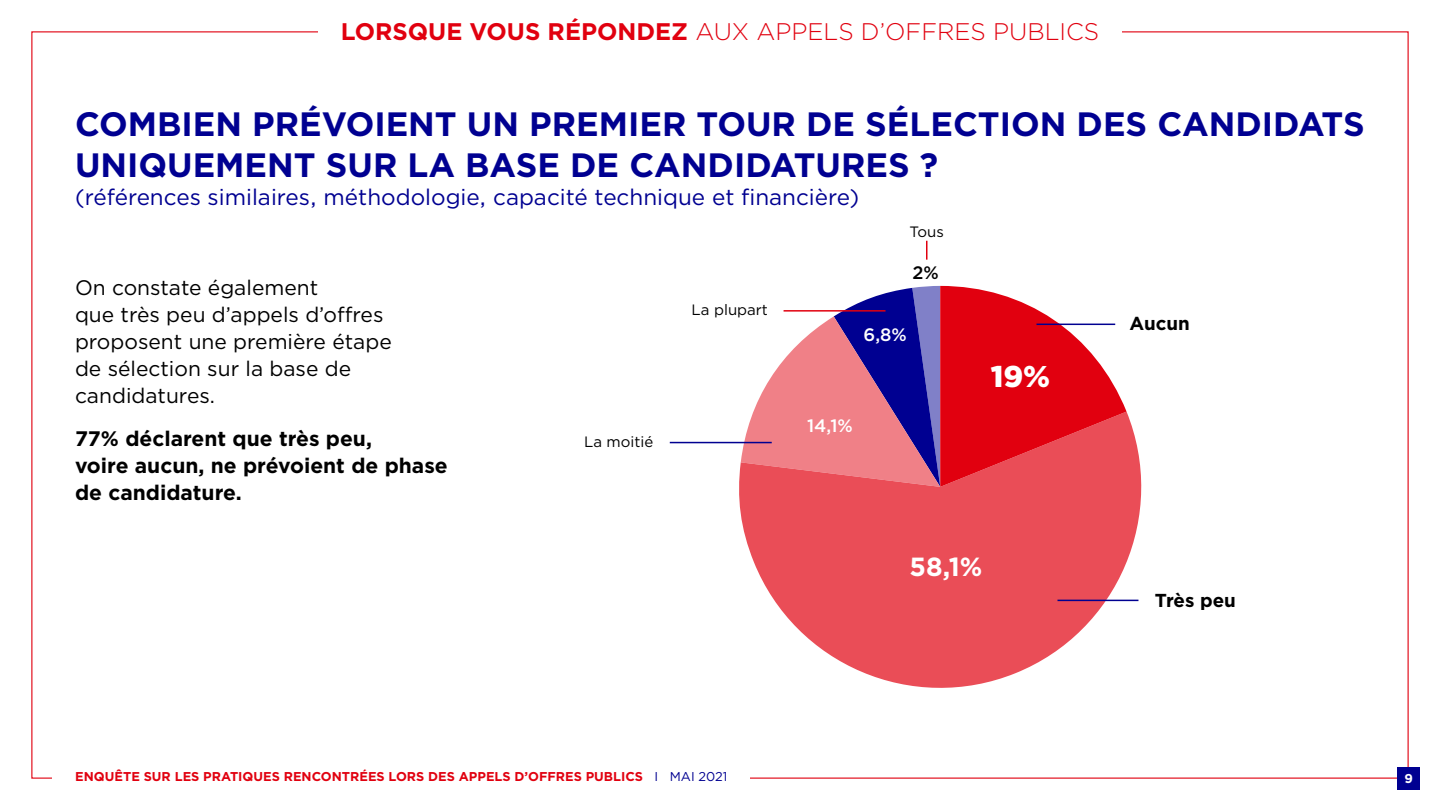
<style>
.page{position:relative;width:1440px;height:810px;background:#fff}
.page>*{position:absolute;margin:0;border:0;box-sizing:border-box;transform-origin:0 0}
.t1{font:700 33.75px/41.2px "Gotham";color:#000091}
.t2{font:900 30px "Gotham";color:#fff}
.t3{font:700 26.25px "Gotham";color:#fff}
.t4{font:300 24px "Gotham";color:#e1000f}
.t5{font:22.5px "Gotham";color:#000091}
.t6{font:21px/27px "Gotham";color:#000}
.t7{font:700 21px/27px "Gotham";color:#000}
.t8{font:700 18.75px "Gotham";color:#000}
.t9{font:500 18px "Gotham";color:#fff}
.t10{font:500 18px "Gotham";color:#000}
.t11{font:15px "Gotham";color:#000}
.t12{font:700 12.83px "Gotham";color:#e1000f}
.t13{font:700 12.83px "Gotham";color:#fff}
.s1{font-weight:700}
.s2{font-weight:400;color:#000091}
</style>
<div class="page">
<div style="left:1397px;top:767px;width:23px;height:23px;background:#000091"></div>
<svg style="left:736px;top:413px;width:406px;height:275px;fill:#ea4d57"></svg>
<svg style="left:741px;top:286px;width:386px;height:201px"></svg>
<hr style="left:1058px;top:600px;width:80px;height:1px;background:#000091">
<hr style="left:1037px;top:324px;width:78px;height:1px;background:#000091">
<svg style="left:926px;top:241px;width:1px;height:19px"></svg>
<hr style="left:670px;top:442px;width:102px;height:1px;background:#000091">
<hr style="left:784px;top:310px;width:102px;height:2px;background:#e1000f">
<p class="t4" style="left:341px;top:16px;width:760px"><span class="s1">LORSQUE VOUS RÉPONDEZ</span> AUX APPELS D’OFFRES PUBLICS</p>
<h1 class="t1" style="left:75px;top:103px;width:1291px">COMBIEN PRÉVOIENT UN PREMIER TOUR DE SÉLECTION DES CANDIDATS<br>UNIQUEMENT SUR LA BASE DE CANDIDATURES ?</h1>
<p class="t5" style="left:75px;top:183px;width:786px">(références similaires, méthodologie, capacité technique et financière)</p>
<p class="t6" style="left:75px;top:274px;width:318px">On constate également<br>que très peu d’appels d’offres proposent une première étape de sélection sur la base de candidatures.</p>
<p class="t7" style="left:75px;top:424px;width:374px">77% déclarent que très peu,<br>voire aucun, ne prévoient de phase de candidature.</p>
<p class="t11" style="left:584px;top:432px;width:71px">La moitié</p>
<p class="t11" style="left:692px;top:300px;width:78px">La plupart</p>
<p class="t11" style="left:910px;top:222px;width:36px">Tous</p>
<p class="t10" style="left:912px;top:261px;width:28px">2%</p>
<p class="t9" style="left:864px;top:323px;width:45px">6,8%</p>
<p class="t9" style="left:807px;top:414px;width:47px">14,1%</p>
<h2 class="t2" style="left:991px;top:356px;width:61px">19%</h2>
<p class="t3" style="left:910px;top:549px;width:74px">58,1%</p>
<p class="t8" style="left:1129px;top:311px;width:62px">Aucun</p>
<p class="t8" style="left:1155px;top:588px;width:82px">Très peu</p>
<p class="t12" style="left:75px;top:768px;width:654px">ENQUÊTE SUR LES PRATIQUES RENCONTRÉES LORS DES APPELS D’OFFRES PUBLICS <span class="s2">I MAI 2021</span></p>
<p class="t13" style="left:1404px;top:770px;width:10px">9</p>
</div>
